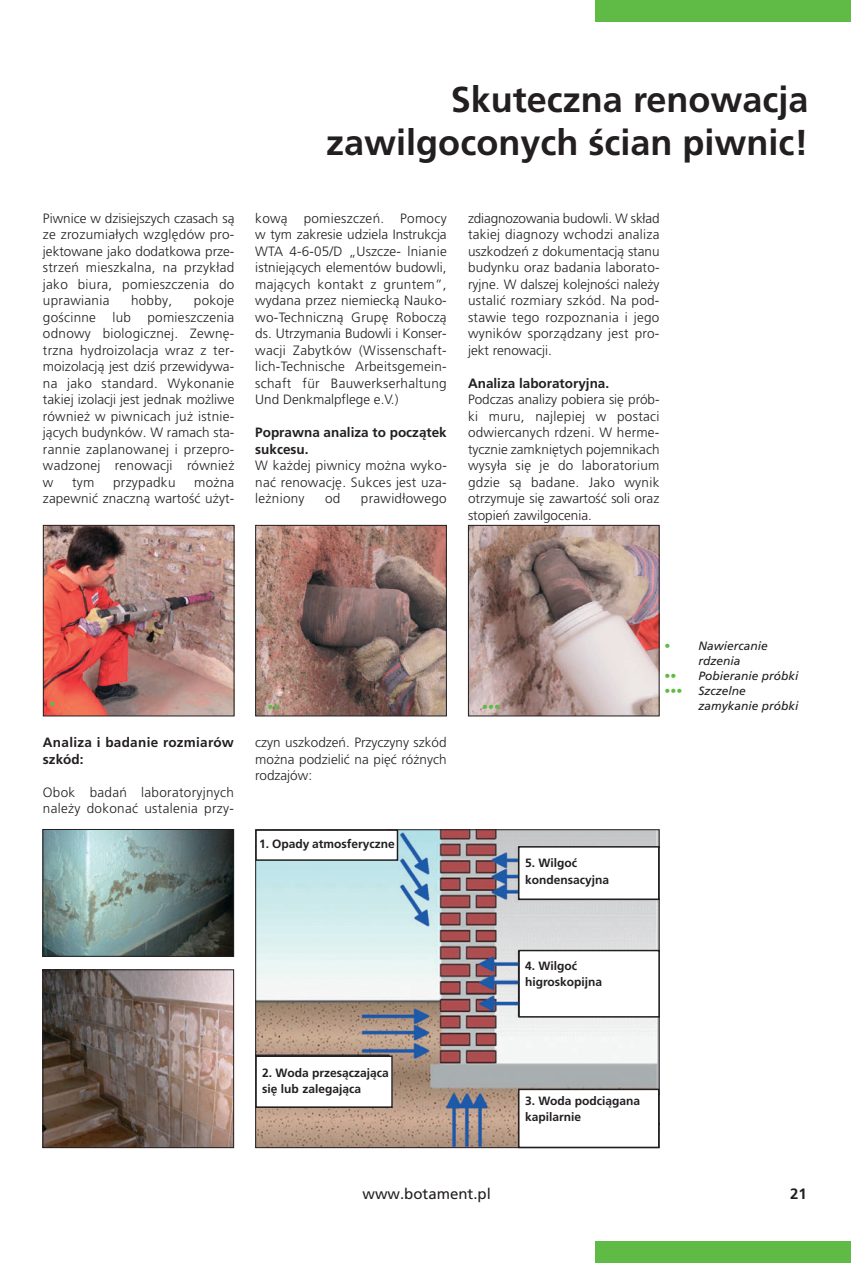
<style>
.page{position:relative;width:851px;height:1263px;background:#fff}
.page>*{position:absolute;margin:0;border:0;box-sizing:border-box;transform-origin:0 0}
.t1{font:700 36px/43.2px "Frutiger LT Pro";color:#231f20;text-align:right}
.t2{font:15px "Frutiger LT Pro";color:#231f20}
.t3{font:700 15px "Frutiger LT Pro";color:#231f20}
.t4{font:300 13.5px/16.5px "Frutiger LT Pro";letter-spacing:.02em;color:#231f20;text-align:justify}
.t5{font:700 13.5px/16.5px "Frutiger LT Pro";color:#231f20}
.t6{font:700 13.5px/16.5px "Frutiger LT Pro";letter-spacing:.02em;color:#231f20}
.t7{font:700 12px/16.5px "Frutiger LT Pro";color:#231f20}
.t8{font:italic 12px/15px "Frutiger LT Pro";color:#231f20;text-align:center}
.t9{font:300 12px "Frutiger LT Pro";color:#60bb46}
.s1{font-weight:300;font-style:normal;color:#60bb46}
</style>
<div class="page">
<div style="left:595px;top:0;width:255px;height:21px;background:#60bb46"></div>
<div style="left:595px;top:1242px;width:255px;height:21px;background:#60bb46"></div>
<img style="left:45px;top:527px;width:187px;height:187px">
<div style="left:43px;top:525px;width:191px;height:191px;border:1px solid #231f20"></div>
<img style="left:257px;top:527px;width:187px;height:187px">
<div style="left:255px;top:525px;width:191px;height:191px;border:1px solid #231f20"></div>
<img style="left:470px;top:527px;width:187px;height:187px">
<div style="left:468px;top:525px;width:191px;height:191px;border:1px solid #231f20"></div>
<img style="left:257px;top:831px;width:400px;height:315px">
<img style="left:45px;top:831px;width:187px;height:124px">
<div style="left:43px;top:829px;width:191px;height:128px;border:1px solid #231f20"></div>
<img style="left:45px;top:971px;width:187px;height:175px">
<div style="left:43px;top:969px;width:191px;height:179px;border:1px solid #231f20"></div>
<div style="left:256px;top:1056px;width:136px;height:51px;background:#fff"></div>
<div style="left:255px;top:1055px;width:138px;height:53px;border:2px solid #231f20"></div>
<div style="left:256px;top:830px;width:141px;height:30px;background:#fff"></div>
<div style="left:255px;top:829px;width:143px;height:32px;border:2px solid #231f20"></div>
<div style="left:518px;top:1089px;width:140px;height:58px;background:#fff"></div>
<div style="left:518px;top:1089px;width:141px;height:59px;border:2px solid #231f20"></div>
<div style="left:519px;top:950px;width:140px;height:67px;background:#fff"></div>
<div style="left:518px;top:950px;width:141px;height:67px;border:2px solid #231f20"></div>
<div style="left:518px;top:847px;width:140px;height:52px;background:#fff"></div>
<div style="left:518px;top:846px;width:141px;height:54px;border:2px solid #231f20"></div>
<p class="t4" style="left:43px;top:211px;width:193px">Piwnice w dzisiejszych czasach są ze zrozumiałych względów pro&shy;jektowane jako dodatkowa prze&shy;strzeń mieszkalna, na przykład jako biura, pomieszczenia do uprawiania</p>
<p class="t4" style="left:43px;top:294px;width:193px;text-indent:151px">pokoje gościnne lub pomieszczenia odnowy biologicznej. Zewnę&shy;trzna hydroizolacja wraz z ter&shy;moizolacją jest dziś przewidywa&shy;na jako standard. Wykonanie takiej izolacji jest jednak możliwe również w piwnicach już istnie&shy;jących budynków. W ramach sta&shy;rannie zaplanowanej i przepro&shy;wadzonej renowacji również w</p>
<p class="t4" style="left:131px;top:294px;width:43px">hobby,</p>
<p class="t4" style="left:72px;top:475px;width:24px">tym</p>
<p class="t4" style="left:113px;top:475px;width:64px">przypadku</p>
<p class="t4" style="left:43px;top:475px;width:193px;text-align:right">można<br>zapewnić znaczną wartość użyt-</p>
<h1 class="t1" style="left:326px;top:82px;width:484px">Skuteczna renowacja zawilgoconych ścian piwnic!</h1>
<p class="t4" style="left:255px;top:211px;width:193px">kową pomieszczeń. Pomocy w tym zakresie udziela Instrukcja WTA 4-6-05/D „Uszcze- lnianie istniejących elementów budowli, mających kontakt z gruntem”, wydana przez niemiecką Nauko&shy;wo-Techniczną Grupę Roboczą ds. Utrzymania Budowli i Konser&shy;wacji Zabytków (Wissenschaft&shy;lich-Technische Arbeitsgemein&shy;schaft für Bauwerkserhaltung Und Denkmalpflege e.V.)</p>
<p class="t5" style="left:255px;top:426px;width:193px">Poprawna analiza to początek sukcesu.</p>
<p class="t4" style="left:255px;top:458px;width:193px">W każdej piwnicy można wyko&shy;nać renowację. Sukces jest uza&shy;leżniony</p>
<p class="t4" style="left:325px;top:491px;width:17px">od</p>
<p class="t4" style="left:361px;top:491px;width:87px">prawidłowego</p>
<p class="t4" style="left:468px;top:211px;width:193px">zdiagnozowania budowli. W skład takiej diagnozy wchodzi analiza uszkodzeń z dokumentacją stanu budynku oraz badania laborato&shy;ryjne. W dalszej kolejności należy ustalić rozmiary szkód. Na pod&shy;stawie tego rozpoznania i jego wyników sporządzany jest pro&shy;jekt renowacji.</p>
<p class="t5" style="left:468px;top:376px;width:143px">Analiza laboratoryjna.</p>
<p class="t4" style="left:468px;top:392px;width:193px">Podczas analizy pobiera się prób&shy;ki muru, najlepiej w postaci odwiercanych rdzeni. W herme&shy;tycznie zamkniętych pojemnikach wysyła się je do laboratorium gdzie są badane. Jako wynik otrzymuje się zawartość soli oraz stopień zawilgocenia.</p>
<p class="t9" style="left:50px;top:699px;width:7px">•</p>
<p class="t6" style="left:43px;top:736px;width:192px">Analiza i badanie rozmiarów szkód:</p>
<p class="t4" style="left:43px;top:785px;width:192px">Obok badań laboratoryjnych należy dokonać ustalenia przy-</p>
<p class="t8" style="left:664px;top:640px;width:105px"><span class="s1">•</span> Nawiercanie rdzenia</p>
<p class="t9" style="left:664px;top:672px;width:13px">••</p>
<p class="t8" style="left:698px;top:670px;width:102px">Pobieranie próbki</p>
<p class="t9" style="left:664px;top:687px;width:19px">•••</p>
<p class="t8" style="left:698px;top:685px;width:49px">Szczelne</p>
<p class="t9" style="left:267px;top:702px;width:13px">••</p>
<p class="t9" style="left:482px;top:702px;width:19px">•••</p>
<p class="t8" style="left:698px;top:700px;width:102px">zamykanie próbki</p>
<p class="t4" style="left:255px;top:736px;width:193px">czyn uszkodzeń. Przyczyny szkód można podzielić na pięć różnych rodzajów:</p>
<p class="t7" style="left:259px;top:837px;width:137px">1. Opady atmosferyczne</p>
<p class="t7" style="left:525px;top:856px;width:86px">5. Wilgoć kondensacyjna</p>
<p class="t7" style="left:525px;top:958px;width:79px">4. Wilgoć higroskopijna</p>
<p class="t7" style="left:262px;top:1065px;width:128px">2. Woda przesączająca się lub zalegająca</p>
<p class="t7" style="left:525px;top:1093px;width:117px">3. Woda podciągana kapilarnie</p>
<p class="t2" style="left:362px;top:1189px;width:130px">www.botament.pl</p>
<p class="t3" style="left:790px;top:1189px;width:18px">21</p>
</div>
